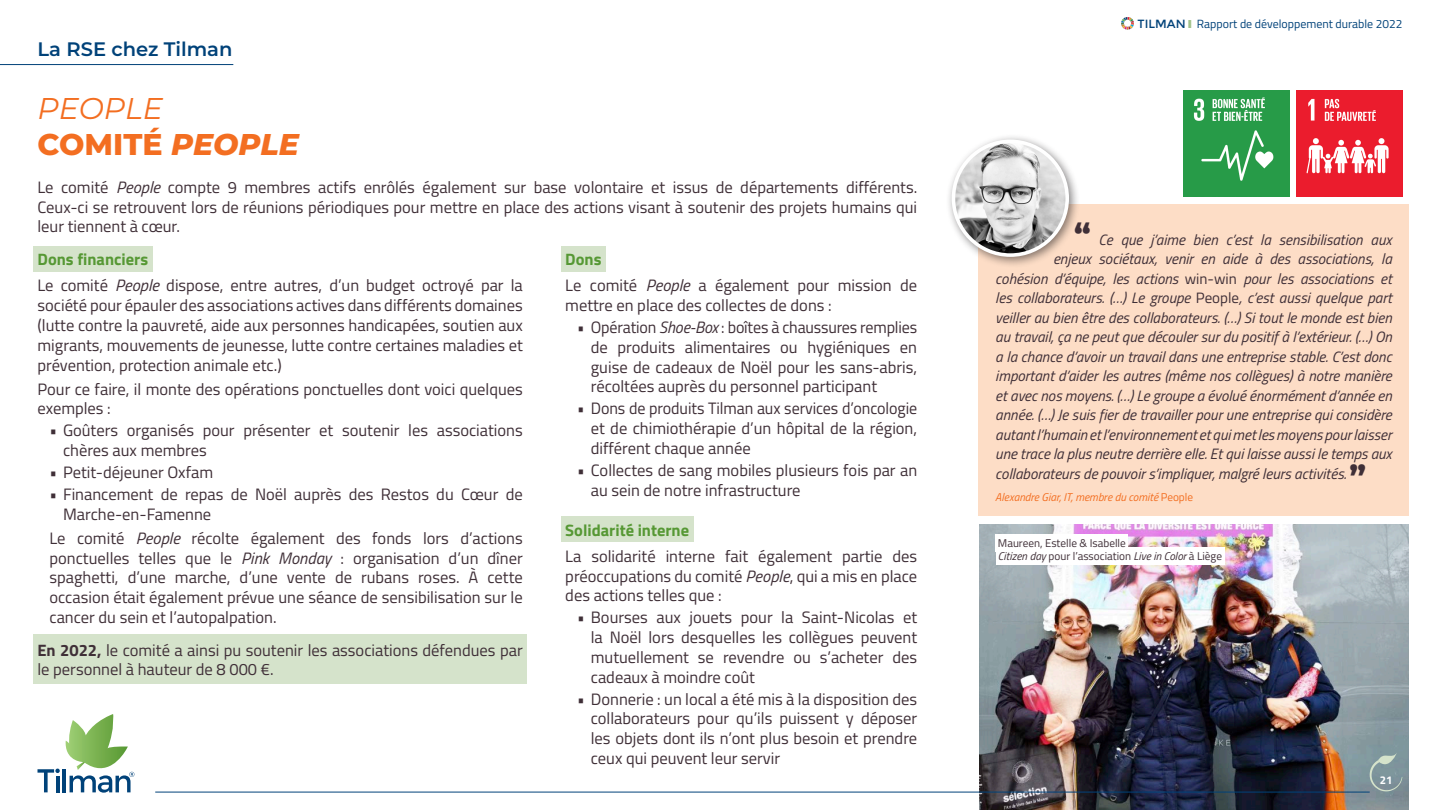
<style>
.page{position:relative;width:1440px;height:810px;background:#fff}
.page>*{position:absolute;margin:0;border:0;box-sizing:border-box;transform-origin:0 0}
.t1{font:800 30px "Montserrat";color:#f36e21}
.t2{font:italic 30px "Montserrat";letter-spacing:-.005em;color:#f36e21}
.t3{font:600 19.5px "Montserrat";color:#004279}
.t4{font:16.5px/19.8px "Titillium Web";color:#3f2f37}
.t5{font:700 16.5px "Titillium Web";color:#569834}
.t6{font:italic 15px "Titillium Web";color:#3f2f37}
.t7{font:11.93px "Titillium Web";color:#004279}
.t8{font:11.25px "Titillium Web";color:#3f2f37}
.t9{font:italic 11.25px "Titillium Web";color:#f36e21}
.t10{font:700 11.25px "Titillium Web";color:#fff}
.s1{font-style:italic}
.s2{font-weight:700}
.s3{font-family:"Montserrat"}
.s4{font-weight:900;color:#a1c28b}
.s5{font-family:"Montserrat";font-weight:800;font-style:normal;font-size:30.38px}
.s6{font-style:normal}
</style>
<div class="page">
<img style="left:980px;top:524px;width:429px;height:286px">
<div style="left:996px;top:534px;width:132px;height:17px;background:#fff"></div>
<div style="left:996px;top:547px;width:228px;height:18px;background:#fff"></div>
<svg style="left:38px;top:714px;width:96px;height:79px"></svg>
<hr style="left:155px;top:792px;width:1215px;height:1px;background:#004279">
<img style="left:1296px;top:90px;width:106px;height:106px">
<img style="left:1183px;top:90px;width:106px;height:106px">
<div style="left:561px;top:246px;width:45px;height:26px;background:#d5e3cb"></div>
<div style="left:561px;top:517px;width:132px;height:25px;background:#d5e3cb"></div>
<div style="left:33px;top:246px;width:119px;height:26px;background:#d5e3cb"></div>
<div style="left:33px;top:635px;width:494px;height:49px;background:#d5e3cb"></div>
<div style="left:978px;top:205px;width:431px;height:292px;background:#fdddc6"></div>
<div style="left:978px;top:478px;width:431px;height:38px;background:#fdddc6"></div>
<div style="left:946px;top:134px;width:135px;height:134px;background:#231f20;opacity:.56"></div>
<img style="left:953px;top:141px;width:114px;height:114px;border-radius:57px">
<div style="left:952px;top:140px;width:117px;height:117px;border:4px solid #fff;border-radius:50%"></div>
<hr style="left:0;top:64px;width:233px;height:1px;background:#004279">
<img style="left:1121px;top:17px;width:13px;height:13px">
<svg style="left:1370px;top:753px;width:33px;height:38px"></svg>
<p class="t3" style="left:38px;top:36px;width:196px">La RSE chez Tilman</p>
<p class="t2" style="left:38px;top:88px;width:127px">PEOPLE</p>
<p class="t1" style="left:38px;top:122px;width:263px">COMITÉ <span class="s1">PEOPLE</span></p>
<p class="t4" style="left:38px;top:176px;width:881px">Le comité <span class="s1">People</span> compte 9 membres actifs enrôlés également sur base volontaire et issus de départements différents.</p>
<p class="t4" style="left:38px;top:196px;width:881px">Ceux-ci se retrouvent lors de réunions périodiques pour mettre en place des actions visant à soutenir des projets humains qui leur tiennent à cœur.</p>
<p class="t5" style="left:565px;top:247px;width:38px">Dons</p>
<p class="t4" style="left:565px;top:275px;width:353px">Le comité <span class="s1">People</span> a également pour mission de mettre en place des collectes de dons :</p>
<p class="t4" style="left:591px;top:317px;width:328px;text-align:justify;text-indent:-14px">• Opération <span class="s1">Shoe-Box</span> : boîtes à chaussures remplies de produits alimentaires ou hygiéniques en guise de cadeaux de Noël pour les sans-abris, récoltées auprès du personnel participant</p>
<p class="t4" style="left:591px;top:398px;width:328px;text-align:justify;text-indent:-14px">• Dons de produits Tilman aux services d’oncologie et de chimiothérapie d’un hôpital de la région, différent chaque année</p>
<p class="t4" style="left:591px;top:459px;width:328px;text-indent:-14px">• Collectes de sang mobiles plusieurs fois par an au sein de notre infrastructure</p>
<p class="t5" style="left:565px;top:517px;width:125px">Solidarité interne</p>
<p class="t4" style="left:565px;top:545px;width:353px;text-align:justify">La solidarité interne fait également partie des préoccupations du comité <span class="s1">People</span>, qui a mis en place des actions telles que :</p>
<p class="t4" style="left:591px;top:607px;width:328px;text-align:justify;text-indent:-14px">• Bourses aux jouets pour la Saint-Nicolas et la Noël lors desquelles les collègues peuvent mutuellement se revendre ou s’acheter des cadeaux à moindre coût</p>
<p class="t4" style="left:591px;top:688px;width:328px;text-align:justify;text-indent:-14px">• Donnerie : un local a été mis à la disposition des collaborateurs pour qu’ils puissent y déposer les objets dont ils n’ont plus besoin et prendre ceux qui peuvent leur servir</p>
<p class="t5" style="left:38px;top:247px;width:112px">Dons financiers</p>
<p class="t4" style="left:38px;top:275px;width:487px;text-align:justify">Le comité <span class="s1">People</span> dispose, entre autres, d’un budget octroyé par la société pour épauler des associations actives dans différents domaines (lutte contre la pauvreté, aide aux personnes handicapées, soutien aux migrants, mouvements de jeunesse, lutte contre certaines maladies et prévention, protection animale etc.)</p>
<p class="t4" style="left:38px;top:378px;width:487px">Pour ce faire, il monte des opérations ponctuelles dont voici quelques exemples :</p>
<p class="t4" style="left:63px;top:420px;width:461px;text-indent:-14px">• Goûters organisés pour présenter et soutenir les associations chères aux membres</p>
<p class="t4" style="left:50px;top:462px;width:165px">• Petit-déjeuner Oxfam</p>
<p class="t4" style="left:63px;top:483px;width:461px;text-indent:-14px">• Financement de repas de Noël auprès des Restos du Cœur de<br>Marche-en-Famenne</p>
<p class="t4" style="left:50px;top:527px;width:475px;text-align:justify">Le comité <span class="s1">People</span> récolte également des fonds lors d’actions ponctuelles telles que le <span class="s1">Pink Monday</span> : organisation d’un dîner spaghetti, d’une marche, d’une vente de rubans roses. À cette</p>
<p class="t4" style="left:50px;top:587px;width:475px">occasion était également prévue une séance de sensibilisation sur le cancer du sein et l’autopalpation.</p>
<p class="t4" style="left:38px;top:639px;width:487px"><span class="s2">En 2022,</span> le comité a ainsi pu soutenir les associations défendues par le personnel à hauteur de 8 000 €.</p>
<p class="t7" style="left:1138px;top:15px;width:266px"><span class="s3">TILMAN</span> <span class="s4">I</span> Rapport de développement durable 2022</p>
<p class="t6" style="left:1074px;top:228px;width:319px"><span class="s5">“</span> Ce que j’aime bien c’est la sensibilisation aux</p>
<p class="t6" style="left:1053px;top:248px;width:340px">enjeux sociétaux, venir en aide à des associations, la</p>
<p class="t6" style="left:995px;top:267px;width:398px">cohésion d’équipe, les actions <span class="s6">win-win</span> pour les associations et</p>
<p class="t6" style="left:995px;top:287px;width:398px">les collaborateurs. (…) Le groupe <span class="s6">People</span>, c’est aussi quelque part</p>
<p class="t6" style="left:995px;top:306px;width:398px">veiller au bien être des collaborateurs. (…) Si tout le monde est bien</p>
<p class="t6" style="left:995px;top:326px;width:398px">au travail, ça ne peut que découler sur du positif à l’extérieur. (…) On</p>
<p class="t6" style="left:995px;top:345px;width:398px">a la chance d’avoir un travail dans une entreprise stable. C’est donc</p>
<p class="t6" style="left:995px;top:365px;width:398px">important d’aider les autres (même nos collègues) à notre manière</p>
<p class="t6" style="left:995px;top:384px;width:398px">et avec nos moyens. (…) Le groupe a évolué énormément d’année en</p>
<p class="t6" style="left:995px;top:404px;width:398px">année. (…) Je suis fier de travailler pour une entreprise qui considère</p>
<p class="t6" style="left:995px;top:423px;width:398px">autant l’humain et l’environnement et qui met les moyens pour laisser</p>
<p class="t6" style="left:995px;top:443px;width:398px">une trace la plus neutre derrière elle. Et qui laisse aussi le temps aux</p>
<p class="t6" style="left:995px;top:462px;width:372px">collaborateurs de pouvoir s’impliquer, malgré leurs activités. <span class="s5">”</span></p>
<p class="t9" style="left:995px;top:489px;width:199px">Alexandre Giar, IT, membre du comité <span class="s6">People</span></p>
<p class="t8" style="left:998px;top:535px;width:129px">Maureen, Estelle &amp; Isabelle</p>
<p class="t8" style="left:998px;top:548px;width:226px"><span class="s1">Citizen day</span> pour l’association <span class="s1">Live in Color</span> à Liège</p>
<p class="t10" style="left:1380px;top:772px;width:14px">21</p>
</div>
